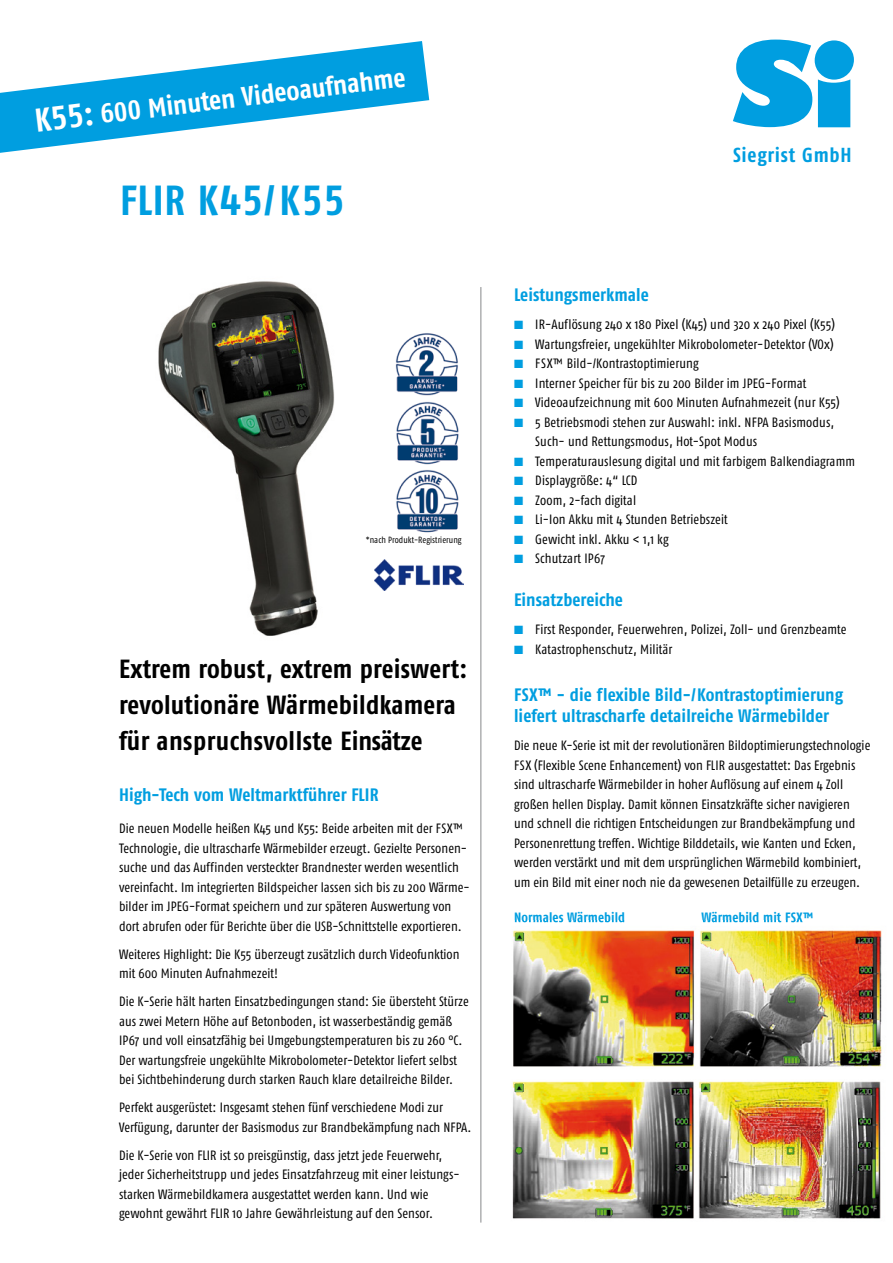
<style>
.page{position:relative;width:893px;height:1263px;background:#fff}
.page>*{position:absolute;margin:0;border:0;box-sizing:border-box;transform-origin:0 0}
.t1{font:42px "Fago Co Bold Tf";letter-spacing:.02em;color:#009ee0}
.t2{font:27px "Fago Co Bold Tf";color:#fff}
.t3{font:700 26.25px/36px "Fago Co";letter-spacing:.01em;color:#000}
.t4{font:700 condensed 20.25px "Fago OT";letter-spacing:.035em;color:#009ee0}
.t5{font:700 18px/21.6px "Fago Co";color:#009ee0}
.t6{font:13.5px/19.5px "Fago Co";letter-spacing:.005em;color:#000}
.t7{font:700 13.5px "Fago Co";letter-spacing:.01em;color:#009ee0}
.t8{font:9px "Fago Co";letter-spacing:.005em;color:#000}
.s1{font-size:33px}
.s2{color:#009ee0}
</style>
<div class="page">
<hr style="left:480px;top:287px;width:1px;height:935px;background:#87888a">
<svg style="left:733px;top:40px;width:79px;height:87px"></svg>
<div style="left:818px;top:79px;width:32px;height:48px;background:#009ee0"></div>
<div style="left:815px;top:40px;width:39px;height:40px;background:#009ee0;border-radius:50%"></div>
<img style="left:158px;top:281px;width:228px;height:355px">
<img style="left:512px;top:1081px;width:369px;height:138px">
<img style="left:513px;top:921px;width:369px;height:146px">
<img style="left:515px;top:921px;width:302px;height:1px">
<img style="left:374px;top:559px;width:89px;height:31px">
<img style="left:396px;top:402px;width:63px;height:131px">
<img style="left:395px;top:333px;width:63px;height:63px">
<svg style="left:0;top:41px;width:429px;height:112px;fill:#009ee0"></svg>
<h2 class="t2" style="left:33px;top:106px;width:374px;rotate:-7deg"><span class="s1">K55:</span> 600 Minuten Videoaufnahme</h2>
<h1 class="t1" style="left:120px;top:175px;width:226px">FLIR K45/K55</h1>
<p class="t8" style="left:366px;top:535px;width:98px">*nach Produkt-Registrierung</p>
<h3 class="t3" style="left:119px;top:650px;width:350px">Extrem robust, extrem preiswert: revolutionäre Wärmebildkamera für anspruchsvollste Einsätze</h3>
<h3 class="t5" style="left:119px;top:784px;width:261px">High-Tech vom Weltmarktführer FLIR</h3>
<p class="t6" style="left:119px;top:819px;width:352px">Die neuen Modelle heißen K45 und K55: Beide arbeiten mit der FSX™ Technologie, die ultrascharfe Wärmebilder erzeugt. Gezielte Personen&shy;suche und das Auffinden versteckter Brandnester werden wesentlich vereinfacht. Im integrierten Bildspeicher lassen sich bis zu 200 Wärme&shy;bilder im JPEG-Format speichern und zur späteren Auswertung von dort abrufen oder für Berichte über die USB-Schnittstelle exportieren.</p>
<p class="t6" style="left:119px;top:944px;width:342px">Weiteres Highlight: Die K55 überzeugt zusätzlich durch Videofunktion mit 600 Minuten Aufnahmezeit!</p>
<p class="t6" style="left:119px;top:992px;width:351px">Die K-Serie hält harten Einsatzbedingungen stand: Sie übersteht Stürze aus zwei Metern Höhe auf Betonboden, ist wasserbeständig gemäß IP67 und voll einsatzfähig bei Umgebungstemperaturen bis zu 260 °C.<br>Der wartungsfreie ungekühlte Mikrobolometer-Detektor liefert selbst bei Sichtbehinderung durch starken Rauch klare detailreiche Bilder.</p>
<p class="t6" style="left:119px;top:1098px;width:354px">Perfekt ausgerüstet: Insgesamt stehen fünf verschiedene Modi zur<br>Verfügung, darunter der Basismodus zur Brandbekämpfung nach NFPA.</p>
<p class="t6" style="left:119px;top:1145px;width:342px">Die K-Serie von FLIR ist so preisgünstig, dass jetzt jede Feuerwehr, jeder Sicherheitstrupp und jedes Einsatzfahrzeug mit einer leistungs&shy;starken Wärmebildkamera ausgestattet werden kann. Und wie gewohnt gewährt FLIR 10 Jahre Gewährleistung auf den Sensor.</p>
<h3 class="t4" style="left:733px;top:143px;width:120px">Siegrist GmbH</h3>
<h3 class="t5" style="left:514px;top:284px;width:136px">Leistungsmerkmale</h3>
<p class="t6" style="left:514px;top:315px;width:323px"><span class="s2">■</span> IR-Auflösung 240 x 180 Pixel (K45) und 320 x 240 Pixel (K55)</p>
<p class="t6" style="left:514px;top:334px;width:321px"><span class="s2">■</span> Wartungsfreier, ungekühlter Mikrobolometer-Detektor (VOx)</p>
<p class="t6" style="left:514px;top:354px;width:186px"><span class="s2">■</span> FSX™ Bild-/Kontrastoptimierung</p>
<p class="t6" style="left:514px;top:373px;width:294px"><span class="s2">■</span> Interner Speicher für bis zu 200 Bilder im JPEG-Format</p>
<p class="t6" style="left:514px;top:393px;width:327px"><span class="s2">■</span> Videoaufzeichnung mit 600 Minuten Aufnahmezeit (nur K55)</p>
<p class="t6" style="left:535px;top:412px;width:300px;text-indent:-21px"><span class="s2">■</span> 5 Betriebsmodi stehen zur Auswahl: inkl. NFPA Basismodus,<br>Such- und Rettungsmodus, Hot-Spot Modus</p>
<p class="t6" style="left:514px;top:451px;width:343px"><span class="s2">■</span> Temperaturauslesung digital und mit farbigem Balkendiagramm</p>
<p class="t6" style="left:514px;top:471px;width:125px"><span class="s2">■</span> Displaygröße: 4“ LCD</p>
<p class="t6" style="left:514px;top:490px;width:124px"><span class="s2">■</span> Zoom, 2-fach digital</p>
<p class="t6" style="left:514px;top:510px;width:215px"><span class="s2">■</span> Li-Ion Akku mit 4 Stunden Betriebszeit</p>
<p class="t6" style="left:514px;top:529px;width:156px"><span class="s2">■</span> Gewicht inkl. Akku &lt; 1,1 kg</p>
<p class="t6" style="left:514px;top:549px;width:92px"><span class="s2">■</span> Schutzart IP67</p>
<h3 class="t5" style="left:514px;top:589px;width:110px">Einsatzbereiche</h3>
<p class="t6" style="left:514px;top:620px;width:334px"><span class="s2">■</span> First Responder, Feuerwehren, Polizei, Zoll- und Grenzbeamte</p>
<p class="t6" style="left:514px;top:639px;width:160px"><span class="s2">■</span> Katastrophenschutz, Militär</p>
<h3 class="t5" style="left:514px;top:683px;width:331px">FSX™ - die flexible Bild-/Kontrastoptimierung liefert ultrascharfe detailreiche Wärmebilder</h3>
<p class="t6" style="left:514px;top:736px;width:358px">Die neue K-Serie ist mit der revolutionären Bildoptimierungstechnologie FSX (Flexible Scene Enhancement) von FLIR ausgestattet: Das Ergebnis sind ultrascharfe Wärmebilder in hoher Auflösung auf einem 4 Zoll großen hellen Display. Damit können Einsatzkräfte sicher navigieren und schnell die richtigen Entscheidungen zur Brandbekämpfung und Personenrettung treffen. Wichtige Bilddetails, wie Kanten und Ecken, werden verstärkt und mit dem ursprünglichen Wärmebild kombiniert, um ein Bild mit einer noch nie da gewesenen Detailfülle zu erzeugen.</p>
<p class="t7" style="left:514px;top:909px;width:113px">Normales Wärmebild</p>
<p class="t7" style="left:701px;top:909px;width:113px">Wärmebild mit FSX™</p>
</div>
